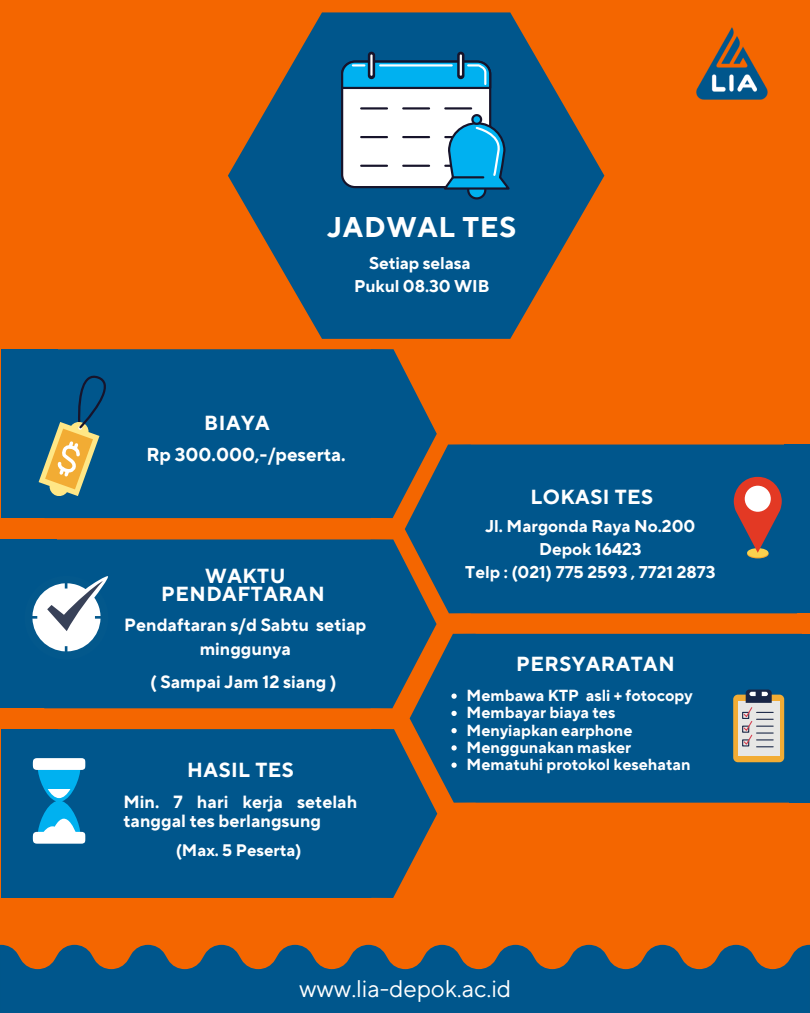
<style>
.page{position:relative;width:810px;height:1013px;background:#fff}
.page>*{position:absolute;margin:0;border:0;box-sizing:border-box;transform-origin:0 0}
.t1{font:700 28.4px "TT Norms Pro";letter-spacing:.025em;color:#fff}
.t2{font:24px "TT Norms Pro";letter-spacing:-.005em;color:#fff}
.t3{font:700 20.3px/17.9px "TT Norms Pro";letter-spacing:.025em;color:#fff;text-align:center}
.t4{font:700 18.6px "TT Norms Pro";color:#fff}
.t5{font:700 17.6px/24.2px "TT Norms Pro";color:#fff;text-align:center}
.t6{font:700 17px/23.2px "TT Norms Pro";color:#fff;text-align:center}
.t7{font:700 16.6px "TT Norms Pro";color:#fff}
.t8{font:700 16px "TT Norms Pro";color:#fff}
</style>
<div class="page">
<div style="left:0;top:0;width:810px;height:1012px;background:#f46600"></div>
<img style="left:697px;top:28px;width:71px;height:71px">
<svg style="left:0;top:944px;width:810px;height:68px;fill:#00568c"></svg>
<svg style="left:228px;top:12px;width:376px;height:327px;fill:#00568c"></svg>
<div style="left:342px;top:62px;width:148px;height:125px;background:#fff;border-radius:13px"></div>
<div style="left:341px;top:60px;width:150px;height:128px;border:2px solid #17142b;border-radius:13px"></div>
<svg style="left:368px;top:52px;width:7px;height:27px"></svg>
<svg style="left:457px;top:52px;width:7px;height:27px"></svg>
<hr style="left:361px;top:107px;width:26px;height:2px;background:#17142b">
<hr style="left:361px;top:136px;width:26px;height:2px;background:#17142b">
<hr style="left:361px;top:165px;width:26px;height:2px;background:#17142b">
<hr style="left:403px;top:107px;width:26px;height:2px;background:#17142b">
<hr style="left:403px;top:136px;width:26px;height:2px;background:#17142b">
<hr style="left:403px;top:165px;width:26px;height:2px;background:#17142b">
<hr style="left:445px;top:107px;width:26px;height:2px;background:#17142b">
<hr style="left:460px;top:55px;width:2px;height:20px;background:#fff">
<hr style="left:370px;top:55px;width:3px;height:20px;background:#fff">
<svg style="left:341px;top:59px;width:151px;height:31px;background:#1e93c3"></svg>
<svg style="left:441px;top:112px;width:69px;height:87px"></svg>
<div style="left:405px;top:444px;width:379px;height:169px;background:#00568c"></div>
<div style="left:784px;top:444px;width:26px;height:169px;background:#00568c"></div>
<div style="left:57px;top:349px;width:380px;height:169px;background:#00568c"></div>
<div style="left:1px;top:349px;width:56px;height:169px;background:#00568c"></div>
<svg style="left:39px;top:375px;width:70px;height:122px"></svg>
<svg style="left:747px;top:549px;width:22px;height:9px"></svg>
<div style="left:747px;top:548px;width:21px;height:9px;background:#fbd14e;border-radius:50%"></div>
<svg style="left:734px;top:477px;width:48px;height:75px;background:#854750"></svg>
<div style="left:745px;top:485px;width:26px;height:27px;background:#fff;border-radius:50%"></div>
<div style="left:410px;top:634px;width:379px;height:168px;background:#00568c"></div>
<div style="left:789px;top:634px;width:21px;height:168px;background:#00568c"></div>
<svg style="left:451px;top:693px;width:6px;height:5px"></svg>
<svg style="left:451px;top:710px;width:6px;height:6px"></svg>
<svg style="left:451px;top:728px;width:6px;height:5px"></svg>
<svg style="left:451px;top:745px;width:6px;height:5px"></svg>
<svg style="left:451px;top:762px;width:6px;height:5px"></svg>
<div style="left:733px;top:694px;width:51px;height:68px;background:#f2ac34;border-radius:5px"></div>
<div style="left:738px;top:701px;width:41px;height:55px;background:#e7e7e5"></div>
<div style="left:742px;top:712px;width:7px;height:7px;border:1px solid #192646"></div>
<div style="left:742px;top:725px;width:7px;height:7px;border:1px solid #192646"></div>
<div style="left:742px;top:739px;width:7px;height:7px;border:1px solid #192646"></div>
<svg style="left:743px;top:689px;width:30px;height:58px"></svg>
<div style="left:58px;top:729px;width:379px;height:169px;background:#00568c"></div>
<div style="left:1px;top:729px;width:57px;height:169px;background:#00568c"></div>
<svg style="left:33px;top:758px;width:53px;height:85px;background:#58afd5"></svg>
<div style="left:57px;top:539px;width:380px;height:169px;background:#00568c"></div>
<div style="left:1px;top:539px;width:56px;height:169px;background:#00568c"></div>
<svg style="left:32px;top:575px;width:77px;height:84px;background:#85a9c1"></svg>
<p class="t3" style="left:204px;top:415px;width:67px">BIAYA</p>
<p class="t1" style="left:327px;top:210px;width:190px">JADWAL TES</p>
<p class="t6" style="left:369px;top:252px;width:103px">Setiap selasa</p>
<p class="t6" style="left:354px;top:275px;width:137px">Pukul 08.30 WIB</p>
<p class="t4" style="left:146px;top:444px;width:201px">Rp 300.000,-/peserta.</p>
<p class="t3" style="left:161px;top:568px;width:165px">WAKTU<br>PENDAFTARAN</p>
<p class="t5" style="left:124px;top:613px;width:244px">Pendaftaran s/d Sabtu setiap minggunya</p>
<p class="t5" style="left:150px;top:670px;width:188px">( Sampai Jam 12 siang )</p>
<p class="t3" style="left:530px;top:489px;width:124px">LOKASI TES</p>
<p class="t6" style="left:485px;top:515px;width:212px">Jl. Margonda Raya No.200<br>Depok 16423</p>
<p class="t6" style="left:465px;top:561px;width:252px">Telp : (021) 775 2593 , 7721 2873</p>
<p class="t3" style="left:516px;top:656px;width:160px">PERSYARATAN</p>
<p class="t8" style="left:467px;top:685px;width:227px">Membawa KTP asli + fotocopy</p>
<p class="t8" style="left:467px;top:703px;width:150px">Membayar biaya tes</p>
<p class="t8" style="left:467px;top:720px;width:167px">Menyiapkan earphone</p>
<p class="t8" style="left:467px;top:737px;width:166px">Menggunakan masker</p>
<p class="t3" style="left:187px;top:761px;width:108px">HASIL TES</p>
<p class="t8" style="left:467px;top:754px;width:226px">Mematuhi protokol kesehatan</p>
<p class="t5" style="left:124px;top:793px;width:235px;line-height:18.8px;text-align:left">Min. 7 hari kerja setelah tanggal tes berlangsung</p>
<p class="t7" style="left:176px;top:840px;width:127px">(Max. 5 Peserta)</p>
<p class="t2" style="left:299px;top:974px;width:214px">www.lia-depok.ac.id</p>
</div>
